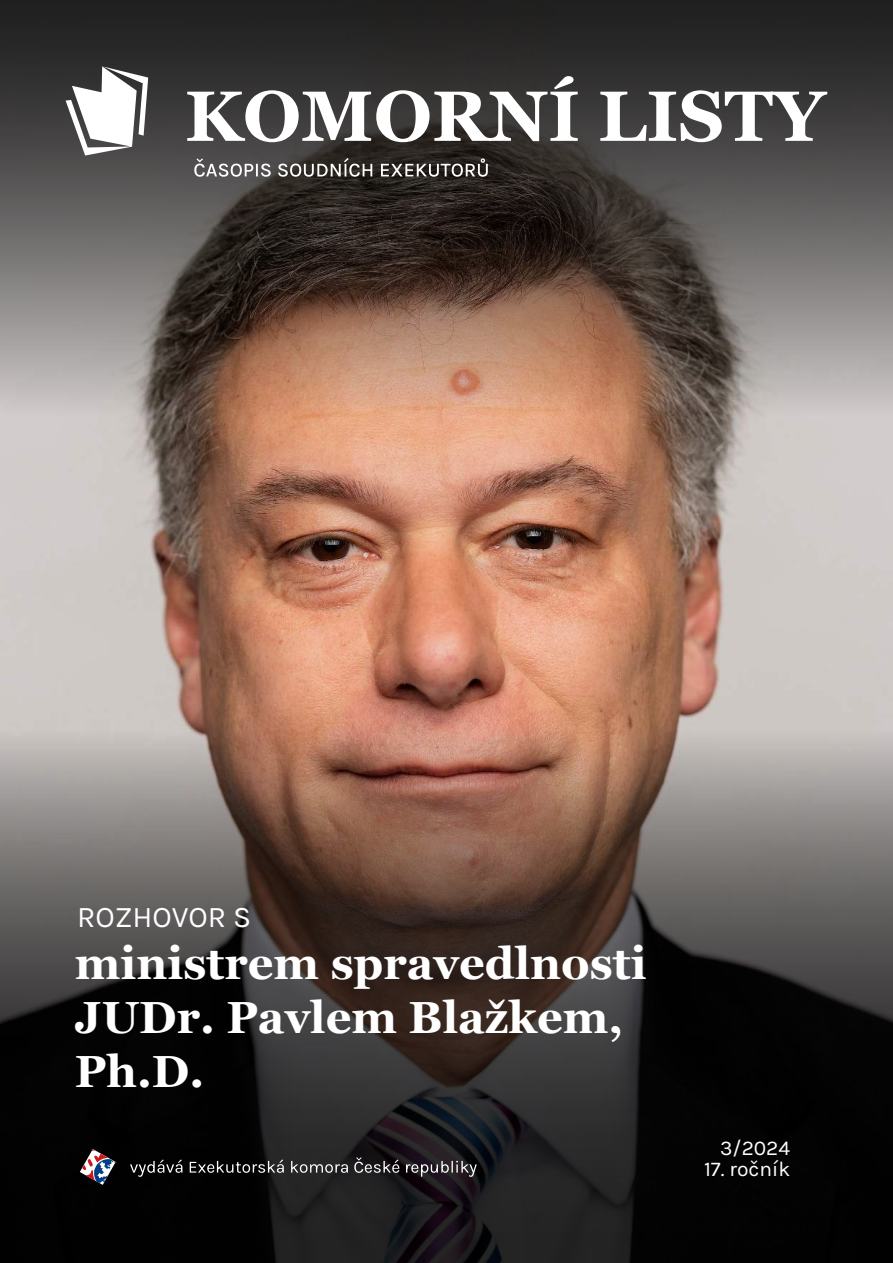
<style>
.page{position:relative;width:893px;height:1263px;background:#fff}
.page>*{position:absolute;margin:0;border:0;box-sizing:border-box;transform-origin:0 0}
.t1{font:700 45px/54px "Georgia";color:#fff}
.t2{font:30px "Karla";color:#fff}
.t3{font:21px "Karla";color:#fff}
</style>
<div class="page">
<img style="left:0;top:415px;width:893px;height:317px">
<img style="left:0;top:0;width:893px;height:415px">
<img style="left:0;top:732px;width:893px;height:531px">
<svg style="left:66px;top:66px;width:82px;height:90px"></svg>
<svg style="left:187px;top:76px;width:640px;height:66px"></svg>
<svg style="left:194px;top:158px;width:294px;height:19px"></svg>
<svg style="left:80px;top:1149px;width:36px;height:36px"></svg>
<svg style="left:130px;top:1157px;width:347px;height:20px"></svg>
<p class="t2" style="left:77px;top:897px;width:176px">ROZHOVOR S</p>
<p class="t1" style="left:75px;top:934px;width:573px">ministrem spravedlnosti<br>JUDr. Pavlem Blažkem,<br>Ph.D.</p>
<p class="t3" style="left:720px;top:1134px;width:72px">3/2024</p>
<p class="t3" style="left:704px;top:1155px;width:88px">17. ročník</p>
</div>
